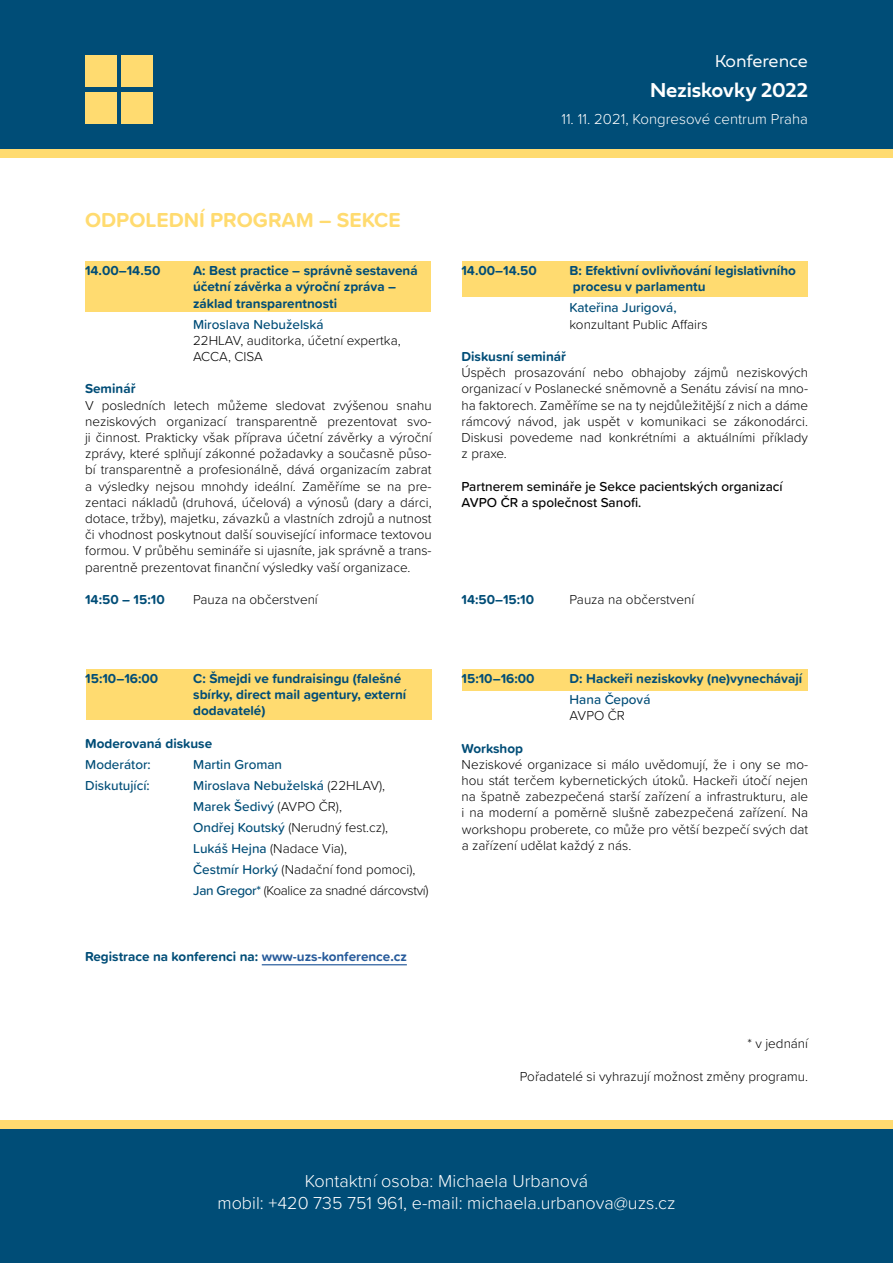
<style>
.page{position:relative;width:893px;height:1263px;background:#fff}
.page>*{position:absolute;margin:0;border:0;box-sizing:border-box;transform-origin:0 0}
.t1{font:700 21px "Proxima Soft";color:#ffdb70}
.t2{font:600 21px "Fieldwork Geo";color:#fff}
.t3{font:300 18px/21.6px "Proxima Soft";color:#fff;text-align:center}
.t4{font:300 18px "Fieldwork Hum";letter-spacing:-.01em;color:#fff}
.t5{font:300 15px "Proxima Soft";color:#fff}
.t6{font:300 13.5px/16.2px "Proxima Soft";color:#000;text-align:justify}
.t7{font:700 13.5px/16.2px "Proxima Soft";color:#004d77}
.t8{font:500 13.5px "Proxima Soft";color:#004d77}
.t9{font:500 13.5px/16.2px "Proxima Soft";color:#000}
.s1{font-weight:500;color:#004d77}
.s2{color:#275b9b}
</style>
<div class="page">
<div style="left:0;top:1127px;width:893px;height:136px;background:#004d77"></div>
<div style="left:0;top:0;width:893px;height:153px;background:#004d77"></div>
<div style="left:85px;top:92px;width:32px;height:31px;background:#ffdb70"></div>
<div style="left:121px;top:92px;width:32px;height:31px;background:#ffdb70"></div>
<div style="left:85px;top:55px;width:32px;height:32px;background:#ffdb70"></div>
<div style="left:121px;top:55px;width:32px;height:32px;background:#ffdb70"></div>
<div style="left:0;top:149px;width:893px;height:8px;background:#ffdb70"></div>
<div style="left:0;top:1120px;width:893px;height:8px;background:#ffdb70"></div>
<div style="left:462px;top:669px;width:346px;height:22px;background:#ffdb70"></div>
<div style="left:86px;top:669px;width:346px;height:50px;background:#ffdb70"></div>
<div style="left:462px;top:261px;width:346px;height:35px;background:#ffdb70"></div>
<div style="left:85px;top:261px;width:346px;height:50px;background:#ffdb70"></div>
<hr style="left:262px;top:964px;width:145px;height:1px;background:#275b9b">
<h2 class="t4" style="left:715px;top:47px;width:95px">Konference</h2>
<h1 class="t2" style="left:650px;top:74px;width:159px">Neziskovky 2022</h1>
<p class="t5" style="left:561px;top:108px;width:248px">11. 11. 2021, Kongresové centrum Praha</p>
<h1 class="t1" style="left:85px;top:204px;width:317px">ODPOLEDNÍ PROGRAM – SEKCE</h1>
<p class="t7" style="left:85px;top:262px;width:77px">14.00–14.50</p>
<p class="t7" style="left:193px;top:262px;width:226px">A: Best practice – správně sestavená účetní závěrka a výroční zpráva – základ transparentnosti</p>
<p class="t8" style="left:193px;top:314px;width:132px">Miroslava Nebuželská</p>
<p class="t6" style="left:193px;top:331px;width:209px">22HLAV, auditorka, účetní expertka,<br>ACCA, CISA</p>
<p class="t7" style="left:85px;top:380px;width:52px">Seminář</p>
<p class="t6" style="left:85px;top:396px;width:348px">V posledních letech můžeme sledovat zvýšenou snahu neziskových organizací transparentně prezentovat svo&shy;ji činnost. Prakticky však příprava účetní závěrky a výroční zprávy, které splňují zákonné požadavky a současně půso&shy;bí transparentně a profesionálně, dává organizacím zabrat a výsledky nejsou mnohdy ideální. Zaměříme se na pre&shy;zentaci nákladů (druhová, účelová) a výnosů (dary a dárci, dotace, tržby), majetku, závazků a vlastních zdrojů a nutnost či vhodnost poskytnout další související informace textovou formou. V průběhu semináře si ujasníte, jak správně a trans&shy;parentně prezentovat finanční výsledky vaší organizace.</p>
<p class="t7" style="left:85px;top:591px;width:81px">14:50 – 15:10</p>
<p class="t6" style="left:193px;top:591px;width:126px">Pauza na občerstvení</p>
<p class="t7" style="left:85px;top:670px;width:74px">15:10–16:00</p>
<p class="t7" style="left:193px;top:670px;width:215px">C: Šmejdi ve fundraisingu (falešné sbírky, direct mail agentury, externí dodavatelé)</p>
<p class="t7" style="left:85px;top:735px;width:128px">Moderovaná diskuse</p>
<p class="t8" style="left:85px;top:754px;width:67px">Moderátor:</p>
<p class="t8" style="left:193px;top:754px;width:90px">Martin Groman</p>
<p class="t8" style="left:85px;top:775px;width:66px">Diskutující:</p>
<p class="t6" style="left:193px;top:774px;width:237px;line-height:21px;text-align:left"><span class="s1">Miroslava Nebuželská</span> (22HLAV),<br><span class="s1">Marek Šedivý</span> (AVPO ČR),<br><span class="s1">Ondřej Koutský</span> (Nerudný fest.cz),<br><span class="s1">Lukáš Hejna</span> (Nadace Via),<br><span class="s1">Čestmír Horký</span> (Nadační fond pomoci), <span class="s1">Jan Gregor*</span> (Koalice za snadné dárcovství)</p>
<p class="t7" style="left:85px;top:948px;width:323px">Registrace na konferenci na: <span class="s2">www-uzs-konference.cz</span></p>
<p class="t7" style="left:461px;top:262px;width:77px">14.00–14.50</p>
<p class="t7" style="left:569px;top:262px;width:228px">B: Efektivní ovlivňování legislativního procesu v parlamentu</p>
<p class="t8" style="left:569px;top:298px;width:109px">Kateřina Jurigová,</p>
<p class="t6" style="left:569px;top:315px;width:140px">konzultant Public Affairs</p>
<p class="t7" style="left:461px;top:348px;width:106px">Diskusní seminář</p>
<p class="t6" style="left:461px;top:364px;width:348px">Úspěch prosazování nebo obhajoby zájmů neziskových organizací v Poslanecké sněmovně a Senátu závisí na mno&shy;ha faktorech. Zaměříme se na ty nejdůležitější z nich a dáme rámcový návod, jak uspět v komunikaci se zákonodárci.<br>Diskusi povedeme nad konkrétními a aktuálními příklady z praxe.</p>
<p class="t9" style="left:461px;top:477px;width:323px">Partnerem semináře je Sekce pacientských organizací<br>AVPO ČR a společnost Sanofi.</p>
<p class="t7" style="left:461px;top:591px;width:74px">14:50–15:10</p>
<p class="t6" style="left:569px;top:591px;width:126px">Pauza na občerstvení</p>
<p class="t7" style="left:462px;top:670px;width:74px">15:10–16:00</p>
<p class="t7" style="left:570px;top:670px;width:234px">D: Hackeři neziskovky (ne)vynechávají</p>
<p class="t8" style="left:570px;top:689px;width:82px">Hana Čepová</p>
<p class="t6" style="left:570px;top:707px;width:57px">AVPO ČR</p>
<p class="t7" style="left:462px;top:739px;width:63px">Workshop</p>
<p class="t6" style="left:462px;top:755px;width:348px">Neziskové organizace si málo uvědomují, že i ony se mo&shy;hou stát terčem kybernetických útoků. Hackeři útočí nejen na špatně zabezpečená starší zařízení a infrastrukturu, ale i na moderní a poměrně slušně zabezpečená zařízení. Na workshopu proberete, co může pro větší bezpečí svých dat a zařízení udělat každý z nás.</p>
<p class="t6" style="left:747px;top:1035px;width:62px">* v jednání</p>
<p class="t6" style="left:520px;top:1067px;width:290px">Pořadatelé si vyhrazují možnost změny programu.</p>
<h2 class="t3" style="left:217px;top:1169px;width:459px">Kontaktní osoba: Michaela Urbanová<br>mobil: +420 735 751 961, e-mail: michaela.urbanova@uzs.cz</h2>
</div>
